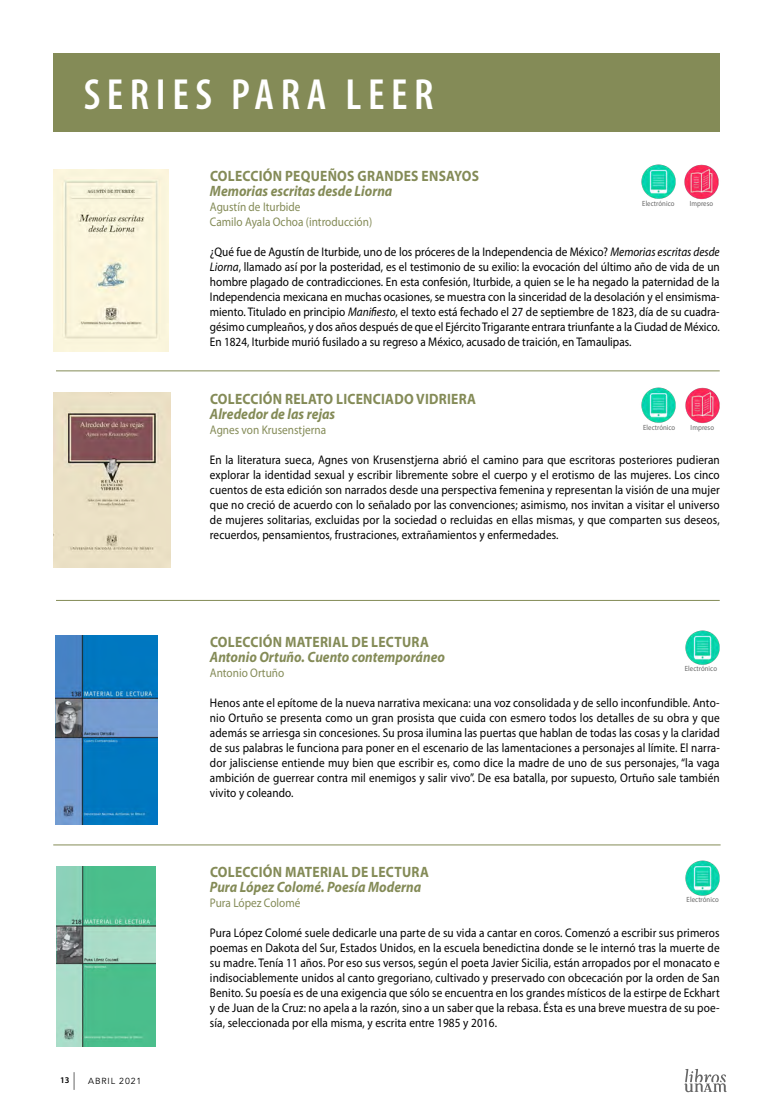
<style>
.page{position:relative;width:780px;height:1117px;background:#fff}
.page>*{position:absolute;margin:0;border:0;box-sizing:border-box;transform-origin:0 0}
.t1{font:600 condensed 43.75px "Myriad Pro";letter-spacing:.15em;color:#fff}
.t2{font:700 15px "Myriad Pro";letter-spacing:.02em;color:#848b57;scale:.9 1}
.t3{font:italic 700 15px "Myriad Pro";color:#848b57;scale:.9 1}
.t4{font:12.5px/15px "Myriad Pro";letter-spacing:.01em;color:#000;text-align:justify;scale:.9 1}
.t5{font:12.5px/15px "Myriad Pro";color:#848b57;scale:.9 1}
.t6{font:8.75px "Avenir LT";letter-spacing:.1em;color:#000}
.t7{font:600 8.75px "Myriad Pro";color:#000}
.t8{font:7.5px "Myriad Pro";letter-spacing:.01em;color:#666;scale:.9 1}
.s1{font-style:italic}
</style>
<div class="page">
<svg style="left:684px;top:1069px;width:42px;height:22px"></svg>
<svg style="left:74px;top:1072px;width:1px;height:17px"></svg>
<div style="left:53px;top:53px;width:666px;height:78px;background:#848b57"></div>
<hr style="left:56px;top:600px;width:663px;height:1px;background:#848b57">
<hr style="left:53px;top:844px;width:667px;height:1px;background:#848b57">
<hr style="left:56px;top:370px;width:663px;height:1px;background:#848b57">
<img style="left:53px;top:169px;width:116px;height:182px">
<img style="left:53px;top:392px;width:118px;height:175px">
<img style="left:55px;top:635px;width:102px;height:189px">
<img style="left:56px;top:866px;width:99px;height:179px">
<img style="left:685px;top:387px;width:35px;height:37px">
<img style="left:684px;top:164px;width:35px;height:36px">
<img style="left:685px;top:860px;width:35px;height:36px">
<img style="left:685px;top:630px;width:35px;height:35px">
<img style="left:641px;top:387px;width:35px;height:36px">
<img style="left:641px;top:164px;width:35px;height:35px">
<h1 class="t1" style="left:84px;top:67px;width:351px">SERIES PARA LEER</h1>
<p class="t2" style="left:210px;top:166px;width:300px">COLECCIÓN PEQUEÑOS GRANDES ENSAYOS</p>
<p class="t3" style="left:210px;top:181px;width:204px">Memorias escritas desde Liorna</p>
<p class="t5" style="left:210px;top:199px;width:182px">Agustín de Iturbide<br>Camilo Ayala Ochoa (introducción)</p>
<p class="t4" style="left:210px;top:244px;width:568px">¿Qué fue de Agustín de Iturbide, uno de los próceres de la Independencia de México? <span class="s1">Memorias escritas desde Liorna</span>, llamado así por la posteridad, es el testimonio de su exilio: la evocación del último año de vida de un hombre plagado de contradicciones. En esta confesión, Iturbide, a quien se le ha negado la paternidad de la Independencia mexicana en muchas ocasiones, se muestra con la sinceridad de la desolación y el ensimisma&shy;miento. Titulado en principio <span class="s1">Manifiesto</span>, el texto está fechado el 27 de septiembre de 1823, día de su cuadra&shy;gésimo cumpleaños, y dos años después de que el Ejército Trigarante entrara triunfante a la Ciudad de México.<br>En 1824, Iturbide murió fusilado a su regreso a México, acusado de traición, en Tamaulipas.</p>
<p class="t8" style="left:642px;top:199px;width:37px">Electrónico</p>
<p class="t8" style="left:689px;top:199px;width:28px">Impreso</p>
<p class="t2" style="left:210px;top:388px;width:297px">COLECCIÓN RELATO LICENCIADO VIDRIERA</p>
<p class="t3" style="left:210px;top:403px;width:141px">Alrededor de las rejas</p>
<p class="t5" style="left:210px;top:421px;width:131px">Agnes von Krusenstjerna</p>
<p class="t4" style="left:210px;top:451px;width:568px">En la literatura sueca, Agnes von Krusenstjerna abrió el camino para que escritoras posteriores pudieran explorar la identidad sexual y escribir libremente sobre el cuerpo y el erotismo de las mujeres. Los cinco cuentos de esta edición son narrados desde una perspectiva femenina y representan la visión de una mujer que no creció de acuerdo con lo señalado por las convenciones; asimismo, nos invitan a visitar el universo de mujeres solitarias, excluidas por la sociedad o recluidas en ellas mismas, y que comparten sus deseos, recuerdos, pensamientos, frustraciones, extrañamientos y enfermedades.</p>
<p class="t8" style="left:643px;top:422px;width:37px">Electrónico</p>
<p class="t8" style="left:690px;top:422px;width:28px">Impreso</p>
<p class="t2" style="left:210px;top:632px;width:244px">COLECCIÓN MATERIAL DE LECTURA</p>
<p class="t3" style="left:210px;top:647px;width:263px">Antonio Ortuño. Cuento contemporáneo</p>
<p class="t5" style="left:210px;top:664px;width:84px">Antonio Ortuño</p>
<p class="t4" style="left:210px;top:694px;width:568px">Henos ante el epítome de la nueva narrativa mexicana: una voz consolidada y de sello inconfundible. Anto&shy;nio Ortuño se presenta como un gran prosista que cuida con esmero todos los detalles de su obra y que además se arriesga sin concesiones. Su prosa ilumina las puertas que hablan de todas las cosas y la claridad de sus palabras le funciona para poner en el escenario de las lamentaciones a personajes al límite. El narra&shy;dor jalisciense entiende muy bien que escribir es, como dice la madre de uno de sus personajes, “la vaga ambición de guerrear contra mil enemigos y salir vivo”. De esa batalla, por supuesto, Ortuño sale también vivito y coleando.</p>
<p class="t8" style="left:684px;top:664px;width:37px">Electrónico</p>
<p class="t7" style="left:60px;top:1074px;width:11px">13</p>
<p class="t6" style="left:88px;top:1075px;width:55px">ABRIL 2021</p>
<p class="t2" style="left:210px;top:862px;width:244px">COLECCIÓN MATERIAL DE LECTURA</p>
<p class="t3" style="left:210px;top:877px;width:236px">Pura López Colomé. Poesía Moderna</p>
<p class="t5" style="left:210px;top:895px;width:102px">Pura López Colomé</p>
<p class="t4" style="left:210px;top:925px;width:568px">Pura López Colomé suele dedicarle una parte de su vida a cantar en coros. Comenzó a escribir sus primeros poemas en Dakota del Sur, Estados Unidos, en la escuela benedictina donde se le internó tras la muerte de su madre. Tenía 11 años. Por eso sus versos, según el poeta Javier Sicilia, están arropados por el monacato e indisociablemente unidos al canto gregoriano, cultivado y preservado con obcecación por la orden de San Benito. Su poesía es de una exigencia que sólo se encuentra en los grandes místicos de la estirpe de Eckhart y de Juan de la Cruz: no apela a la razón, sino a un saber que la rebasa. Ésta es una breve muestra de su poe&shy;sía, seleccionada por ella misma, y escrita entre 1985 y 2016.</p>
<p class="t8" style="left:686px;top:894px;width:37px">Electrónico</p>
</div>
